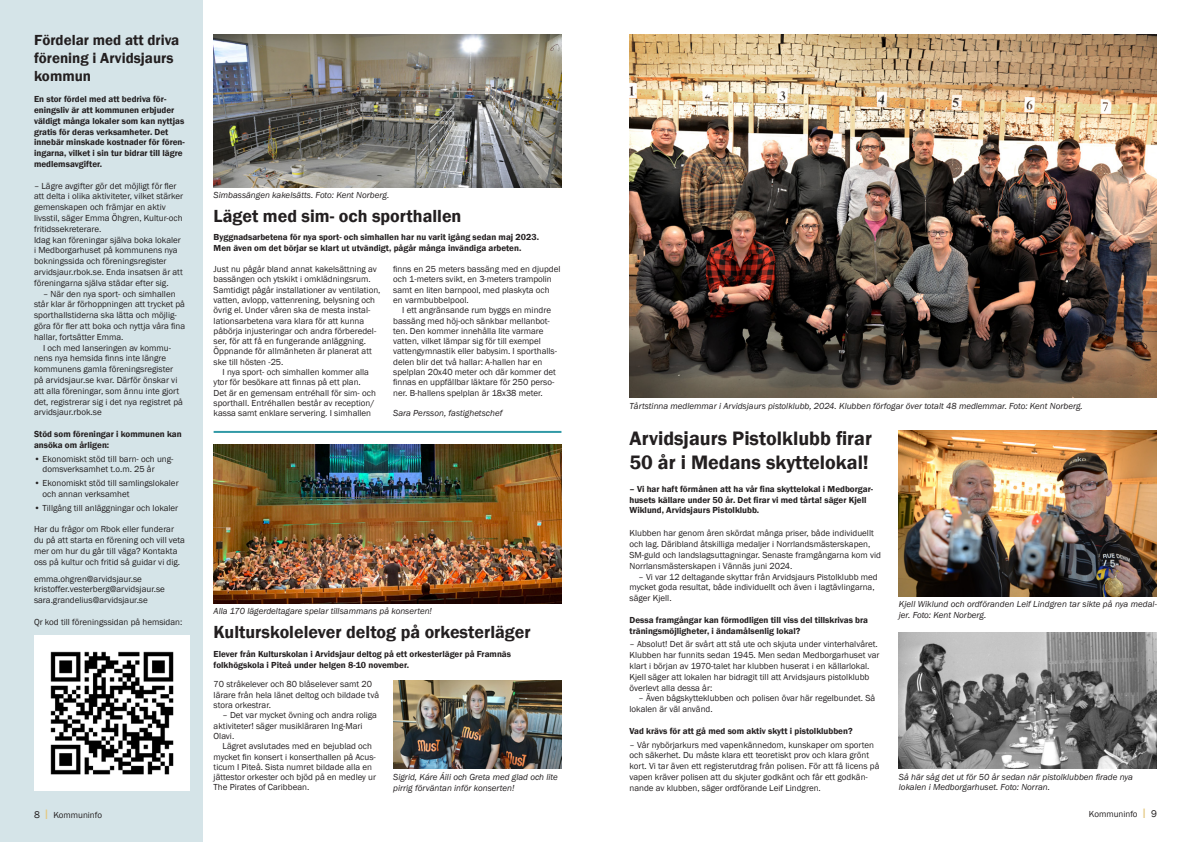
<style>
.page{position:relative;width:1191px;height:842px;background:#fff}
.page>*{position:absolute;margin:0;border:0;box-sizing:border-box;transform-origin:0 0}
.t1{font:600 20px/24px "Franklin Gothic";color:#231f20}
.t2{font:600 18px "Franklin Gothic";color:#231f20}
.t3{font:600 15px "Franklin Gothic";color:#231f20}
.t4{font:9px/10.8px "Franklin Gothic";color:#231f20}
.t5{font:600 9px/10.8px "Franklin Gothic";color:#231f20}
.t6{font:italic 9px/10.8px "Franklin Gothic";color:#231f20}
.s1{font-size:10px}
.s2{font-size:14px;color:#e4c77f}
</style>
<div class="page">
<div style="left:0;top:0;width:202px;height:842px;background:#d5e4e8"></div>
<img style="left:214px;top:34px;width:347px;height:153px">
<hr style="left:214px;top:431px;width:347px;height:2px;background:#3199a6">
<img style="left:34px;top:635px;width:156px;height:156px">
<img style="left:214px;top:444px;width:347px;height:159px">
<img style="left:393px;top:680px;width:168px;height:89px">
<img style="left:629px;top:34px;width:528px;height:363px">
<img style="left:899px;top:632px;width:258px;height:137px">
<img style="left:899px;top:431px;width:258px;height:166px">
<p class="t3" style="left:34px;top:30px;width:147px">Fördelar med att driva</p>
<p class="t3" style="left:34px;top:48px;width:141px">förening i Arvidsjaurs</p>
<p class="t3" style="left:34px;top:66px;width:59px">kommun</p>
<p class="t5" style="left:34px;top:94px;width:152px">En stor fördel med att bedriva för&shy;eningsliv är att kommunen erbjuder väldigt många lokaler som kan nyttjas gratis för deras verksamheter. Det innebär minskade kostnader för fören&shy;ingarna, vilket i sin tur bidrar till lägre medlemsavgifter.</p>
<p class="t4" style="left:34px;top:180px;width:151px">– Lägre avgifter gör det möjligt för fler att delta i olika aktiviteter, vilket stärker gemenskapen och främjar en aktiv livsstil, säger Emma Öhgren, Kultur-och fritidssekreterare.</p>
<p class="t4" style="left:34px;top:234px;width:150px">Idag kan föreningar själva boka lokaler i Medborgarhuset på kommunens nya bokningssida och föreningsregister arvidsjaur.rbok.se. Enda insatsen är att föreningarna själva städar efter sig.</p>
<p class="t4" style="left:34px;top:288px;width:153px;text-indent:9px">– När den nya sport- och simhallen står klar är förhoppningen att trycket på sporthallstiderna ska lätta och möjlig&shy;göra för fler att boka och nyttja våra fina hallar, fortsätter Emma.</p>
<p class="t4" style="left:34px;top:342px;width:150px;text-indent:9px">I och med lanseringen av kommu&shy;nens nya hemsida finns inte längre kommunens gamla föreningsregister på arvidsjaur.se kvar. Därför önskar vi att alla föreningar, som ännu inte gjort det, registrerar sig i det nya registret på arvidsjaur.rbok.se</p>
<p class="t5" style="left:34px;top:429px;width:149px">Stöd som föreningar i kommunen kan ansöka om årligen:</p>
<p class="t4" style="left:43px;top:453px;width:132px;text-indent:-9px">• Ekonomiskt stöd till barn- och ung&shy;domsverksamhet t.o.m. 25 år</p>
<p class="t4" style="left:43px;top:478px;width:138px;text-indent:-9px">• Ekonomiskt stöd till samlingslokaler och annan verksamhet</p>
<p class="t4" style="left:34px;top:503px;width:146px">• Tillgång till anläggningar och lokaler</p>
<p class="t4" style="left:34px;top:524px;width:152px">Har du frågor om Rbok eller funderar du på att starta en förening och vill veta mer om hur du går till väga? Kontakta oss på kultur och fritid så guidar vi dig.</p>
<p class="t4" style="left:34px;top:573px;width:109px">emma.ohgren@arvidsjaur.se</p>
<p class="t4" style="left:34px;top:584px;width:132px">kristoffer.vesterberg@arvidsjaur.se</p>
<p class="t4" style="left:34px;top:595px;width:115px">sara.grandelius@arvidsjaur.se</p>
<p class="t4" style="left:34px;top:617px;width:150px">Qr kod till föreningssidan på hemsidan:</p>
<p class="t6" style="left:214px;top:190px;width:177px">Simbassängen kakelsätts. Foto: Kent Norberg.</p>
<p class="t2" style="left:214px;top:205px;width:249px">Läget med sim- och sporthallen</p>
<p class="t5" style="left:214px;top:232px;width:327px">Byggnadsarbetena för nya sport- och simhallen har nu varit igång sedan maj 2023.</p>
<p class="t5" style="left:214px;top:243px;width:309px">Men även om det börjar se klart ut utvändigt, pågår många invändiga arbeten.</p>
<p class="t4" style="left:214px;top:264px;width:168px;line-height:10.3px">Just nu pågår bland annat kakelsättning av bassängen och ytskikt i omklädningsrum.<br>Samtidigt pågår installationer av ventilation, vatten, avlopp, vattenrening, belysning och övrig el. Under våren ska de mesta instal&shy;lationsarbetena vara klara för att kunna påbörja injusteringar och andra förberedel&shy;ser, för att få en fungerande anläggning.<br>Öppnande för allmänheten är planerat att ske till hösten -25.</p>
<p class="t4" style="left:214px;top:367px;width:164px;line-height:10.3px;text-indent:9px">I nya sport- och simhallen kommer alla ytor för besökare att finnas på ett plan.<br>Det är en gemensam entréhall för sim- och sporthall. Entréhallen består av reception/ kassa samt enklare servering. I simhallen</p>
<p class="t4" style="left:393px;top:264px;width:169px;line-height:10.3px">finns en 25 meters bassäng med en djupdel och 1-meters svikt, en 3-meters trampolin samt en liten barnpool, med plaskyta och en varmbubbelpool.</p>
<p class="t4" style="left:393px;top:305px;width:159px;line-height:10.3px;text-indent:9px">I ett angränsande rum byggs en mindre bassäng med höj-och sänkbar mellanbot&shy;ten. Den kommer innehålla lite varmare vatten, vilket lämpar sig för till exempel</p>
<p class="t4" style="left:393px;top:346px;width:165px;line-height:10.3px">vattengymnastik eller babysim. I sporthalls&shy;delen blir det två hallar: A-hallen har en spelplan 20x40 meter och där kommer det finnas en uppfällbar läktare för 250 perso&shy;ner. B-hallens spelplan är 18x38 meter.</p>
<p class="t6" style="left:393px;top:408px;width:111px">Sara Persson, fastighetschef</p>
<p class="t6" style="left:214px;top:605px;width:220px">Alla 170 lägerdeltagare spelar tillsammans på konserten!</p>
<p class="t2" style="left:214px;top:621px;width:319px">Kulturskolelever deltog på orkesterläger</p>
<p class="t5" style="left:214px;top:649px;width:299px">Elever från Kulturskolan i Arvidsjaur deltog på ett orkesterläger på Framnäs</p>
<p class="t5" style="left:214px;top:660px;width:197px">folkhögskola i Piteå under helgen 8-10 november.</p>
<p class="t4" style="left:214px;top:679px;width:167px;line-height:10.3px">70 stråkelever och 80 blåselever samt 20 lärare från hela länet deltog och bildade två stora orkestrar.</p>
<p class="t4" style="left:223px;top:710px;width:156px">– Det var mycket övning och andra roliga</p>
<p class="t4" style="left:214px;top:720px;width:150px">aktiviteter! säger musikläraren Ing-Mari</p>
<p class="t4" style="left:214px;top:731px;width:22px">Olavi.</p>
<p class="t4" style="left:223px;top:741px;width:151px">Lägret avslutades med en bejublad och</p>
<p class="t4" style="left:214px;top:751px;width:164px">mycket fin konsert i konserthallen på Acus-</p>
<p class="t4" style="left:214px;top:762px;width:160px">ticum I Piteå. Sista numret bildade alla en</p>
<p class="t4" style="left:214px;top:772px;width:164px">jättestor orkester och bjöd på en medley ur</p>
<p class="t4" style="left:214px;top:782px;width:97px">The Pirates of Caribbean.</p>
<p class="t6" style="left:393px;top:772px;width:166px">Sigrid, Káre Áili och Greta med glad och lite pirrig förväntan inför konserten!</p>
<p class="t6" style="left:629px;top:401px;width:455px">Tårtstinna medlemmar i Arvidsjaurs pistolklubb, 2024. Klubben förfogar över totalt 48 medlemmar. Foto: Kent Norberg.</p>
<p class="t1" style="left:629px;top:426px;width:244px">Arvidsjaurs Pistolklubb firar<br>50 år i Medans skyttelokal!</p>
<p class="t5" style="left:629px;top:483px;width:245px">– Vi har haft förmånen att ha vår fina skyttelokal i Medborgar&shy;husets källare under 50 år. Det firar vi med tårta! säger Kjell<br>Wiklund, Arvidsjaurs Pistolklubb.</p>
<p class="t4" style="left:629px;top:528px;width:253px">Klubben har genom åren skördat många priser, både individuellt och lag. Däribland åtskilliga medaljer i Norrlandsmästerskapen, SM-guld och landslagsuttagningar. Senaste framgångarna kom vid Norrlansmästerskapen i Vännäs juni 2024.</p>
<p class="t4" style="left:629px;top:571px;width:250px;text-indent:9px">– Vi var 12 deltagande skyttar från Arvidsjaurs Pistolklubb med mycket goda resultat, både individuellt och även i lagtävlingarna, säger Kjell.</p>
<p class="t5" style="left:629px;top:614px;width:240px">Dessa framgångar kan förmodligen till viss del tillskrivas bra träningsmöjligheter, i ändamålsenlig lokal?</p>
<p class="t4" style="left:629px;top:639px;width:251px">– Absolut! Det är svårt att stå ute och skjuta under vinterhalvåret.<br>Klubben har funnits sedan 1945. Men sedan Medborgarhuset var klart i början av 1970-talet har klubben huserat i en källarlokal.<br>Kjell säger att lokalen har bidragit till att Arvidsjaurs pistolklubb överlevt alla dessa år:</p>
<p class="t4" style="left:629px;top:693px;width:247px;text-indent:9px">– Även bågskytteklubben och polisen övar här regelbundet. Så lokalen är väl använd.</p>
<p class="t5" style="left:629px;top:725px;width:225px">Vad krävs för att gå med som aktiv skytt i pistolklubben?</p>
<p class="t4" style="left:629px;top:739px;width:251px">– Vår nybörjarkurs med vapenkännedom, kunskaper om sporten och säkerhet. Du måste klara ett teoretiskt prov och klara grönt kort. Vi tar även ett registerutdrag från polisen. För att få licens på vapen kräver polisen att du skjuter godkänt och får ett godkän&shy;nande av klubben, säger ordförande Leif Lindgren.</p>
<p class="t6" style="left:899px;top:599px;width:259px">Kjell Wiklund och ordföranden Leif Lindgren tar sikte på nya medal&shy;jer. Foto: Kent Norberg.</p>
<p class="t6" style="left:899px;top:771px;width:236px">Så här såg det ut för 50 år sedan när pistolklubben firade nya</p>
<p class="t6" style="left:899px;top:782px;width:153px">lokalen i Medborgarhuset. Foto: Norran.</p>
<p class="t4" style="left:34px;top:809px;width:69px"><span class="s1">8</span> <span class="s2">I</span> Kommuninfo</p>
<p class="t4" style="left:1089px;top:809px;width:69px">Kommuninfo <span class="s2">I</span> <span class="s1">9</span></p>
</div>
